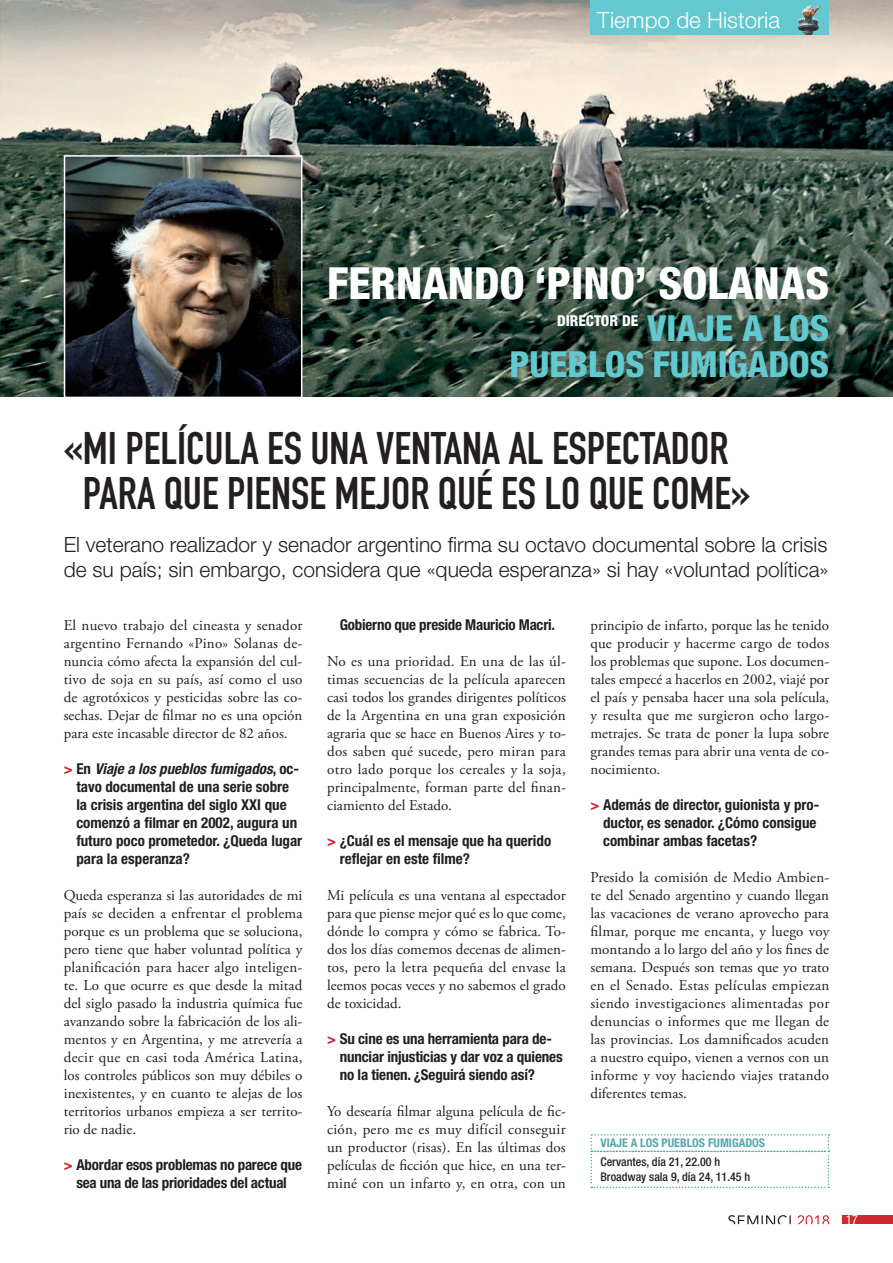
<style>
.page{position:relative;width:893px;height:1263px;background:#fff}
.page>*{position:absolute;margin:0;border:0;box-sizing:border-box;transform-origin:0 0}
.t1{font:45px/45px "DIN Engschrift Std";color:#231f20;text-align:center}
.t2{font:800 condensed 44.4px "Helvetica Neue LT Std";color:#fff}
.t3{font:800 condensed 36px/36px "Helvetica Neue LT Std";color:#63c8d0;text-align:right}
.t4{font:300 22.5px "Helvetica Neue LT Std";color:#fff}
.t5{font:300 21px/25.2px "Helvetica Neue LT Std";color:#231f20}
.t6{font:15px/18px "Adobe Garamond Pro";color:#231f20;text-align:justify}
.t7{font:700 condensed 15px/18px "Helvetica Neue LT Std";color:#231f20}
.t8{font:800 condensed 15px "Helvetica Neue LT Std";color:#fff}
.t9{font:condensed 12.75px "Helvetica Neue LT Std";color:#fff}
.t10{font:500 condensed 12px/14.4px "Helvetica Neue LT Std";color:#231f20}
.t11{font:700 condensed 12px "Helvetica Neue LT Std";color:#52a8af}
.s1{color:#cf2730}
.s2{font-style:italic}
</style>
<div class="page">
<div style="left:843px;top:1215px;width:50px;height:9px;background:#cf2730"></div>
<svg style="left:798px;top:1215px;width:31px;height:9px"></svg>
<svg style="left:728px;top:1215px;width:63px;height:9px"></svg>
<img style="left:0;top:0;width:893px;height:396px">
<svg style="left:590px;top:1134px;width:239px;height:54px"></svg>
<div style="left:591px;top:0;width:238px;height:35px;background:#63c8d0"></div>
<img style="left:797px;top:4px;width:23px;height:31px">
<img style="left:63px;top:154px;width:240px;height:243px">
<h3 class="t4" style="left:597px;top:6px;width:185px">Tiempo de Historia</h3>
<h2 class="t2" style="left:327px;top:256px;width:503px">FERNANDO ‘PINO’ SOLANAS</h2>
<p class="t8" style="left:557px;top:312px;width:83px">DIRECTOR DE</p>
<h3 class="t3" style="left:509px;top:310px;width:321px">VIAJE A LOS<br>PUEBLOS FUMIGADOS</h3>
<h1 class="t1" style="left:64px;top:426px;width:688px">«MI PELÍCULA ES UNA VENTANA AL ESPECTADOR<br>PARA QUE PIENSE MEJOR QUÉ ES LO QUE COME»</h1>
<h3 class="t5" style="left:64px;top:531px;width:766px">El veterano realizador y senador argentino firma su octavo documental sobre la crisis de su país; sin embargo, considera que «queda esperanza» si hay «voluntad política»</h3>
<p class="t6" style="left:64px;top:617px;width:240px">El nuevo trabajo del cineasta y senador argentino Fernando «Pino» Solanas de&shy;nuncia cómo afecta la expansión del cul&shy;tivo de soja en su país, así como el uso de agrotóxicos y pesticidas sobre las co&shy;sechas. Dejar de filmar no es una opción para este incasable director de 82 años.</p>
<p class="t7" style="left:76px;top:759px;width:227px;text-indent:-13px"><span class="s1">&gt;</span> En <span class="s2">Viaje a los pueblos fumigados</span>, oc&shy;tavo documental de una serie sobre la crisis argentina del siglo XXI que comenzó a filmar en 2002, augura un futuro poco prometedor. ¿Queda lugar para la esperanza?</p>
<p class="t6" style="left:64px;top:887px;width:240px">Queda esperanza si las autoridades de mi país se deciden a enfrentar el problema porque es un problema que se soluciona, pero tiene que haber voluntad política y planificación para hacer algo inteligen&shy;te. Lo que ocurre es que desde la mitad del siglo pasado la industria química fue avanzando sobre la fabricación de los ali&shy;mentos y en Argentina, y me atrevería a decir que en casi toda América Latina, los controles públicos son muy débiles o inexistentes, y en cuanto te alejas de los territorios urbanos empieza a ser territo&shy;rio de nadie.</p>
<p class="t7" style="left:64px;top:1155px;width:240px;text-align:center"><span class="s1">&gt;</span> Abordar esos problemas no parece que sea una de las prioridades del actual</p>
<p class="t7" style="left:340px;top:615px;width:217px">Gobierno que preside Mauricio Macri.</p>
<p class="t6" style="left:327px;top:653px;width:240px">No es una prioridad. En una de las úl&shy;timas secuencias de la película aparecen casi todos los grandes dirigentes políticos de la Argentina en una gran exposición agraria que se hace en Buenos Aires y to&shy;dos saben qué sucede, pero miran para otro lado porque los cereales y la soja, principalmente, forman parte del finan&shy;ciamiento del Estado.</p>
<p class="t7" style="left:340px;top:831px;width:213px;text-indent:-13px"><span class="s1">&gt;</span> ¿Cuál es el mensaje que ha querido reflejar en este filme?</p>
<p class="t6" style="left:327px;top:887px;width:240px">Mi película es una ventana al espectador para que piense mejor qué es lo que come, dónde lo compra y cómo se fabrica. To&shy;dos los días comemos decenas de alimen&shy;tos, pero la letra pequeña del envase la leemos pocas veces y no sabemos el grado de toxicidad.</p>
<p class="t7" style="left:340px;top:1029px;width:224px;text-indent:-13px"><span class="s1">&gt;</span> Su cine es una herramienta para de&shy;nunciar injusticias y dar voz a quienes no la tienen. ¿Seguirá siendo así?</p>
<p class="t6" style="left:327px;top:1103px;width:240px">Yo desearía filmar alguna película de fic&shy;ción, pero me es muy difícil conseguir un productor (risas). En las últimas dos películas de ficción que hice, en una ter&shy;miné con un infarto y, en otra, con un</p>
<p class="t6" style="left:590px;top:617px;width:240px">principio de infarto, porque las he tenido que producir y hacerme cargo de todos los problemas que supone. Los documen&shy;tales empecé a hacerlos en 2002, viajé por el país y pensaba hacer una sola película, y resulta que me surgieron ocho largo&shy;metrajes. Se trata de poner la lupa sobre grandes temas para abrir una venta de co&shy;nocimiento.</p>
<p class="t7" style="left:603px;top:795px;width:218px;text-indent:-13px"><span class="s1">&gt;</span> Además de director, guionista y pro&shy;ductor, es senador. ¿Cómo consigue combinar ambas facetas?</p>
<p class="t6" style="left:590px;top:869px;width:240px">Presido la comisión de Medio Ambien&shy;te del Senado argentino y cuando llegan las vacaciones de verano aprovecho para filmar, porque me encanta, y luego voy montando a lo largo del año y los fines de semana. Después son temas que yo trato en el Senado. Estas películas empiezan siendo investigaciones alimentadas por denuncias o informes que me llegan de las provincias. Los damnificados acuden a nuestro equipo, vienen a vernos con un informe y voy haciendo viajes tratando diferentes temas.</p>
<p class="t11" style="left:600px;top:1136px;width:166px">VIAJE A LOS PUEBLOS FUMIGADOS</p>
<p class="t10" style="left:600px;top:1155px;width:151px">Cervantes, día 21, 22.00 h<br>Broadway sala 9, día 24, 11.45 h</p>
<p class="t9" style="left:846px;top:1212px;width:14px">17</p>
</div>
